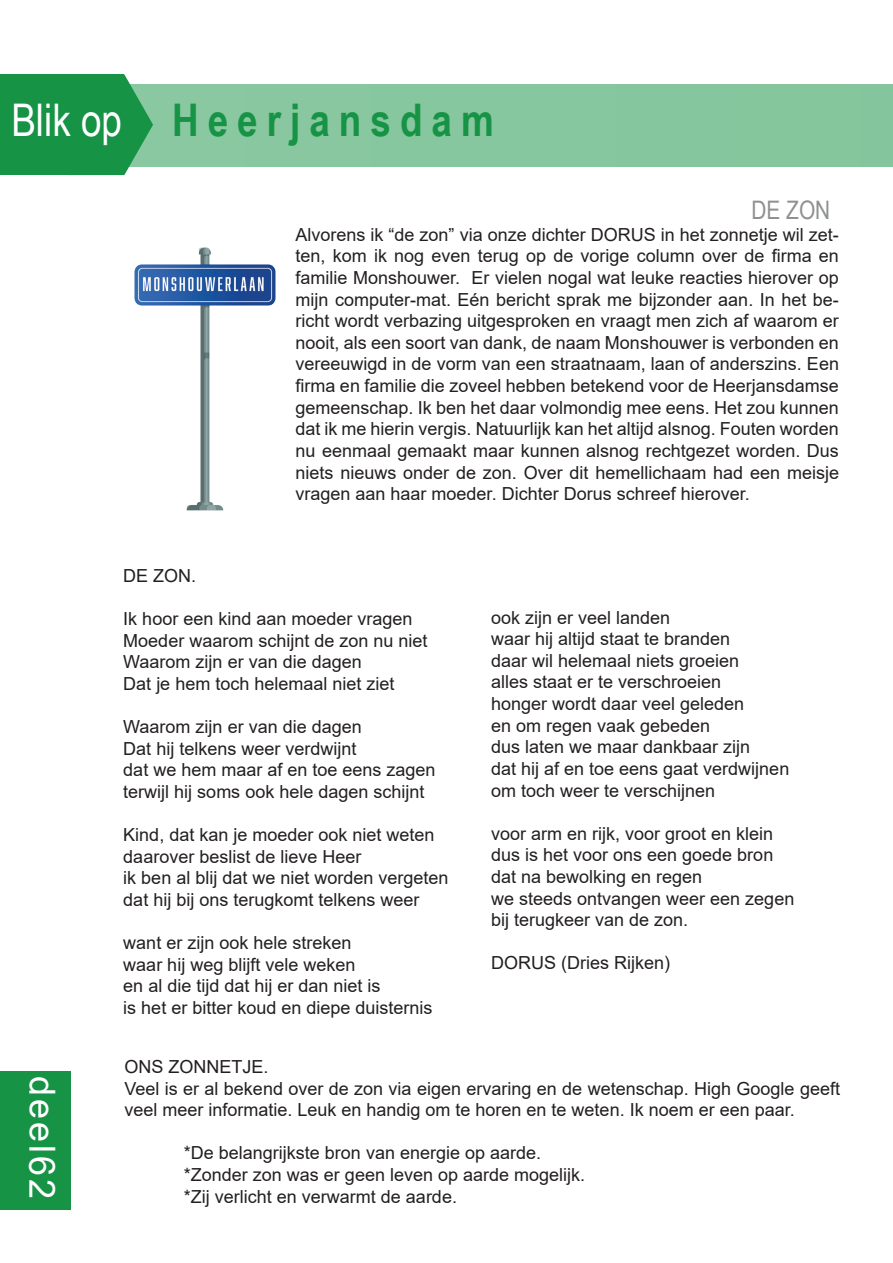
<style>
.page{position:relative;width:893px;height:1263px;background:#fff}
.page>*{position:absolute;margin:0;border:0;box-sizing:border-box;transform-origin:0 0}
.t1{font:700 45px "Arial Narrow";letter-spacing:.2em;color:#179346}
.t2{font:36px "Arial";letter-spacing:.085em;color:#fff}
.t3{font:25.5px "Arial Narrow";color:#8e9092}
.t4{font:18px/21.6px "Arial";color:#231f20}
.s1{font-weight:400;color:#fff}
</style>
<div class="page">
<div style="left:0;top:74px;width:123px;height:101px;background:#179346"></div>
<div style="left:0;top:84px;width:893px;height:82px;background:#86c79f"></div>
<svg style="left:38px;top:74px;width:115px;height:101px"></svg>
<div style="left:0;top:1071px;width:70px;height:139px;background:#179346"></div>
<img style="left:134px;top:247px;width:142px;height:264px">
<h1 class="t1" style="left:11px;top:86px;width:484px"><span class="s1">Blik op</span> Heerjansdam</h1>
<h3 class="t3" style="left:751px;top:192px;width:80px">DE ZON</h3>
<p class="t4" style="left:296px;top:224px;width:545px;text-align:justify">Alvorens ik “de zon” via onze dichter DORUS in het zonnetje wil zet&shy;ten, kom ik nog even terug op de vorige column over de firma en familie Monshouwer. Er vielen nogal wat leuke reacties hierover op mijn computer-mat. Eén bericht sprak me bijzonder aan. In het be&shy;richt wordt verbazing uitgesproken en vraagt men zich af waarom er nooit, als een soort van dank, de naam Monshouwer is verbonden en vereeuwigd in de vorm van een straatnaam, laan of anderszins. Een firma en familie die zoveel hebben betekend voor de Heerjansdamse gemeenschap. Ik ben het daar volmondig mee eens. Het zou kunnen dat ik me hierin vergis. Natuurlijk kan het altijd alsnog. Fouten worden nu eenmaal gemaakt maar kunnen alsnog rechtgezet worden. Dus niets nieuws onder de zon. Over dit hemellichaam had een meisje vragen aan haar moeder. Dichter Dorus schreef hierover.</p>
<h2 class="t2" style="left:67px;top:1076px;width:125px;rotate:90deg">deel62</h2>
<p class="t4" style="left:123px;top:565px;width:75px">DE ZON.</p>
<p class="t4" style="left:123px;top:608px;width:306px">Ik hoor een kind aan moeder vragen<br>Moeder waarom schijnt de zon nu niet<br>Waarom zijn er van die dagen<br>Dat je hem toch helemaal niet ziet</p>
<p class="t4" style="left:123px;top:716px;width:314px">Waarom zijn er van die dagen<br>Dat hij telkens weer verdwijnt<br>dat we hem maar af en toe eens zagen terwijl hij soms ook hele dagen schijnt</p>
<p class="t4" style="left:123px;top:824px;width:327px">Kind, dat kan je moeder ook niet weten daarover beslist de lieve Heer<br>ik ben al blij dat we niet worden vergeten dat hij bij ons terugkomt telkens weer</p>
<p class="t4" style="left:123px;top:932px;width:311px">want er zijn ook hele streken<br>waar hij weg blijft vele weken<br>en al die tijd dat hij er dan niet is<br>is het er bitter koud en diepe duisternis</p>
<p class="t4" style="left:491px;top:606px;width:300px">ook zijn er veel landen<br>waar hij altijd staat te branden<br>daar wil helemaal niets groeien<br>alles staat er te verschroeien<br>honger wordt daar veel geleden<br>en om regen vaak gebeden<br>dus laten we maar dankbaar zijn<br>dat hij af en toe eens gaat verdwijnen om toch weer te verschijnen</p>
<p class="t4" style="left:491px;top:822px;width:305px">voor arm en rijk, voor groot en klein dus is het voor ons een goede bron dat na bewolking en regen<br>we steeds ontvangen weer een zegen bij terugkeer van de zon.</p>
<p class="t4" style="left:491px;top:952px;width:180px">DORUS (Dries Rijken)</p>
<p class="t4" style="left:124px;top:1056px;width:717px">ONS ZONNETJE.<br>Veel is er al bekend over de zon via eigen ervaring en de wetenschap. High Google geeft veel meer informatie. Leuk en handig om te horen en te weten. Ik noem er een paar.</p>
<p class="t4" style="left:184px;top:1142px;width:403px">*De belangrijkste bron van energie op aarde. *Zonder zon was er geen leven op aarde mogelijk. *Zij verlicht en verwarmt de aarde.</p>
</div>
